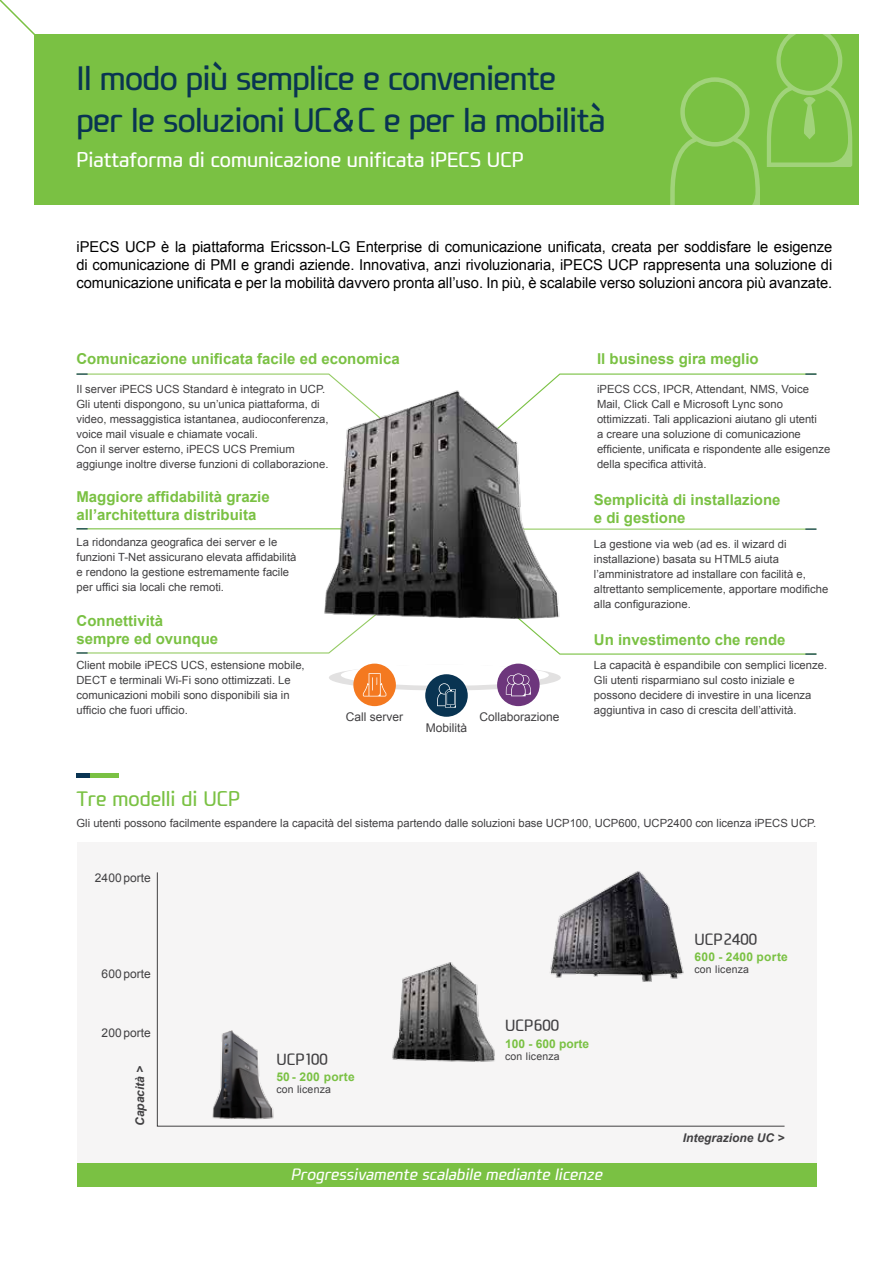
<style>
.page{position:relative;width:893px;height:1263px;background:#fff}
.page>*{position:absolute;margin:0;border:0;box-sizing:border-box;transform-origin:0 0}
.t1{font:31.5px/42px "i PECS";letter-spacing:-.02em;color:#093452}
.t2{font:19.5px "i PECS";color:#fff}
.t3{font:19.5px "i PECS";color:#7ac143}
.t4{font:15px/18px "Arial";letter-spacing:-.005em;color:#000;text-align:justify}
.t5{font:700 15px/18px "Arial";color:#7ac143}
.t6{font:italic 15px "i PECS";color:#fff}
.t7{font:15px "i PECS";color:#414042}
.t8{font:12px "Arial";color:#414042}
.t9{font:700 12px "Arial";letter-spacing:.02em;color:#7ac143}
.t10{font:italic 700 12px "Arial";color:#414042}
.t11{font:700 12px "Arial";color:#7ac143}
.t12{font:11.25px/15px "Arial";color:#414042}
.t13{font:10.5px "Arial";letter-spacing:.02em;color:#414042}
</style>
<div class="page">
<div style="left:77px;top:842px;width:739px;height:321px;background:#f6f5f5"></div>
<svg style="left:157px;top:872px;width:628px;height:255px"></svg>
<svg style="left:0;top:0;width:35px;height:35px"></svg>
<div style="left:34px;top:34px;width:825px;height:170px;background:#7ac143"></div>
<div style="left:77px;top:1163px;width:739px;height:23px;background:#7ac143"></div>
<hr style="left:76px;top:773px;width:43px;height:4px;background:#7ac143">
<hr style="left:76px;top:773px;width:14px;height:4px;background:#093452">
<img style="left:198px;top:1030px;width:84px;height:91px">
<img style="left:386px;top:958px;width:114px;height:108px">
<img style="left:541px;top:871px;width:148px;height:115px">
<hr style="left:77px;top:528px;width:270px;height:1px;background:#7ac143">
<hr style="left:518px;top:528px;width:298px;height:2px;background:#95cb64">
<svg style="left:76px;top:631px;width:281px;height:23px"></svg>
<svg style="left:76px;top:373px;width:263px;height:9px"></svg>
<svg style="left:805px;top:528px;width:11px;height:2px"></svg>
<svg style="left:532px;top:631px;width:285px;height:24px"></svg>
<svg style="left:550px;top:373px;width:267px;height:9px"></svg>
<div style="left:329px;top:665px;width:232px;height:25px;background:#e2e1e1;border-radius:50%"></div>
<div style="left:341px;top:664px;width:208px;height:22px;background:#fff;border-radius:50%"></div>
<div style="left:497px;top:664px;width:43px;height:42px;background:#6d367c;border-radius:50%"></div>
<svg style="left:506px;top:673px;width:25px;height:23px"></svg>
<div style="left:353px;top:664px;width:43px;height:42px;background:#f47920;border-radius:50%"></div>
<svg style="left:363px;top:673px;width:23px;height:23px"></svg>
<div style="left:425px;top:674px;width:43px;height:43px;background:#093452;border-radius:50%"></div>
<svg style="left:437px;top:683px;width:19px;height:25px"></svg>
<svg style="left:767px;top:34px;width:85px;height:133px"></svg>
<svg style="left:670px;top:77px;width:90px;height:128px"></svg>
<img style="left:309px;top:382px;width:262px;height:249px">
<h1 class="t1" style="left:77px;top:57px;width:530px">Il modo piu semplice e conveniente per le soluzioni UC&amp;C e per la mobilita</h1>
<h2 class="t2" style="left:77px;top:147px;width:448px">Piattaforma di comunicazione unificata iPECS UCP</h2>
<p class="t4" style="left:77px;top:238px;width:757px">iPECS UCP è la piattaforma Ericsson-LG Enterprise di comunicazione unificata, creata per soddisfare le esigenze di comunicazione di PMI e grandi aziende. Innovativa, anzi rivoluzionaria, iPECS UCP rappresenta una soluzione di comunicazione unificata e per la mobilità davvero pronta all’uso. In più, è scalabile verso soluzioni ancora più avanzate.</p>
<h3 class="t5" style="left:76px;top:350px;width:325px">Comunicazione unificata facile ed economica</h3>
<p class="t12" style="left:77px;top:382px;width:253px">Il server iPECS UCS Standard è integrato in UCP.<br>Gli utenti dispongono, su un’unica piattaforma, di video, messaggistica istantanea, audioconferenza, voice mail visuale e chiamate vocali.<br>Con il server esterno, iPECS UCS Premium aggiunge inoltre diverse funzioni di collaborazione.</p>
<h3 class="t5" style="left:76px;top:488px;width:195px">Maggiore affidabilità grazie all’architettura distribuita</h3>
<p class="t12" style="left:77px;top:535px;width:221px">La ridondanza geografica dei server e le funzioni T-Net assicurano elevata affidabilità e rendono la gestione estremamente facile per uffici sia locali che remoti.</p>
<h3 class="t5" style="left:77px;top:613px;width:143px">Connettività sempre ed ovunque</h3>
<p class="t12" style="left:77px;top:658px;width:230px">Client mobile iPECS UCS, estensione mobile, DECT e terminali Wi-Fi sono ottimizzati. Le comunicazioni mobili sono disponibili sia in ufficio che fuori ufficio.</p>
<p class="t8" style="left:346px;top:709px;width:59px">Call server</p>
<p class="t8" style="left:479px;top:709px;width:82px">Collaborazione</p>
<p class="t8" style="left:426px;top:720px;width:43px">Mobilità</p>
<h3 class="t5" style="left:597px;top:350px;width:163px">Il business gira meglio</h3>
<p class="t12" style="left:597px;top:382px;width:235px">iPECS CCS, IPCR, Attendant, NMS, Voice Mail, Click Call e Microsoft Lync sono ottimizzati. Tali applicazioni aiutano gli utenti<br>a creare una soluzione di comunicazione efficiente, unificata e rispondente alle esigenze della specifica attività.</p>
<h3 class="t5" style="left:594px;top:491px;width:188px">Semplicità di installazione e di gestione</h3>
<p class="t12" style="left:594px;top:537px;width:236px">La gestione via web (ad es. il wizard di installazione) basata su HTML5 aiuta l’amministratore ad installare con facilità e, altrettanto semplicemente, apportare modifiche alla configurazione.</p>
<h3 class="t5" style="left:594px;top:631px;width:193px">Un investimento che rende</h3>
<p class="t12" style="left:594px;top:658px;width:235px">La capacità è espandibile con semplici licenze.<br>Gli utenti risparmiano sul costo iniziale e possono decidere di investire in una licenza aggiuntiva in caso di crescita dell’attività.</p>
<h2 class="t3" style="left:76px;top:786px;width:165px">Tre modelli di UCP</h2>
<p class="t12" style="left:77px;top:815px;width:741px">Gli utenti possono facilmente espandere la capacità del sistema partendo dalle soluzioni base UCP100, UCP600, UCP2400 con licenza iPECS UCP.</p>
<p class="t8" style="left:95px;top:870px;width:57px">2400 porte</p>
<p class="t8" style="left:102px;top:966px;width:51px">600 porte</p>
<p class="t8" style="left:102px;top:1025px;width:51px">200 porte</p>
<p class="t10" style="left:132px;top:1126px;width:62px;rotate:-90deg">Capacità &gt;</p>
<h3 class="t7" style="left:276px;top:1049px;width:53px">UCP100</h3>
<p class="t9" style="left:276px;top:1068px;width:80px">50- 200 porte</p>
<p class="t13" style="left:276px;top:1082px;width:56px">con licenza</p>
<h3 class="t7" style="left:505px;top:1016px;width:56px">UCP600</h3>
<p class="t11" style="left:505px;top:1035px;width:86px">100 - 600 porte</p>
<p class="t13" style="left:505px;top:1049px;width:56px">con licenza</p>
<h3 class="t6" style="left:291px;top:1165px;width:316px">Progressivamente scalabile mediante licenze</h3>
<h3 class="t7" style="left:694px;top:930px;width:64px">UCP2400</h3>
<p class="t9" style="left:694px;top:949px;width:95px">600 - 2400 porte</p>
<p class="t13" style="left:694px;top:963px;width:56px">con licenza</p>
<p class="t10" style="left:683px;top:1130px;width:103px">Integrazione UC &gt;</p>
</div>
